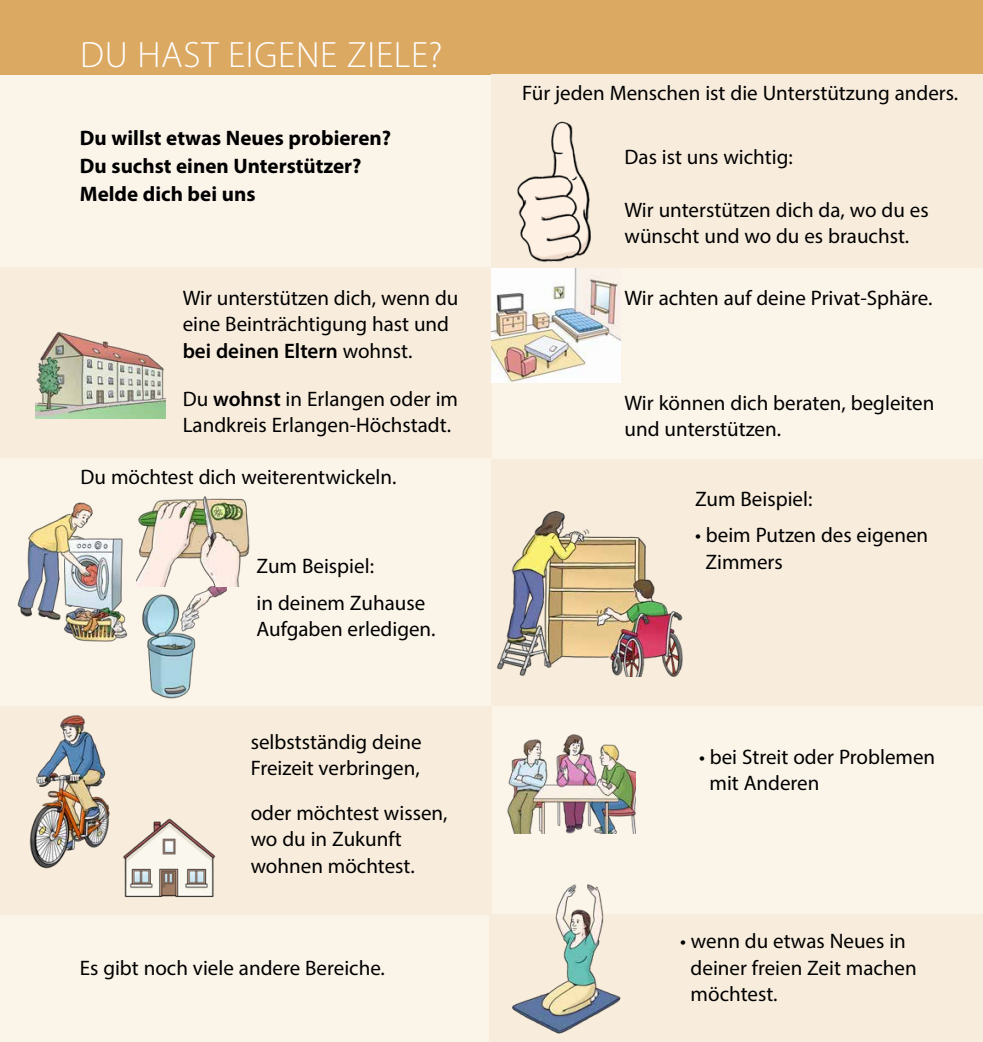
<style>
.page{position:relative;width:983px;height:1042px;background:#fff}
.page>*{position:absolute;margin:0;border:0;box-sizing:border-box;transform-origin:0 0}
.t1{font:300 36.75px "Myriad Pro";letter-spacing:.02em;color:#fff}
.t2{font:21px/26.2px "Myriad Pro";color:#000}
.t3{font:700 21px/28px "Myriad Pro";color:#000}
.s1{font-weight:600}
</style>
<div class="page">
<div style="left:0;top:33px;width:982px;height:1009px;background:#fbf4e9"></div>
<div style="left:0;top:0;width:982px;height:75px;background:#dca963"></div>
<div style="left:0;top:268px;width:491px;height:190px;background:#f8eddd"></div>
<div style="left:0;top:706px;width:491px;height:208px;background:#f8eddd"></div>
<div style="left:489px;top:914px;width:493px;height:128px;background:#f8eddd"></div>
<div style="left:491px;top:459px;width:491px;height:247px;background:#f8eddd"></div>
<div style="left:491px;top:75px;width:491px;height:193px;background:#f8eddd"></div>
<img style="left:29px;top:715px;width:81px;height:154px">
<img style="left:517px;top:121px;width:74px;height:141px">
<img style="left:123px;top:818px;width:93px;height:80px">
<img style="left:36px;top:331px;width:129px;height:88px">
<img style="left:497px;top:511px;width:186px;height:166px">
<img style="left:142px;top:587px;width:84px;height:112px">
<img style="left:136px;top:496px;width:114px;height:90px">
<img style="left:507px;top:734px;width:128px;height:99px">
<img style="left:17px;top:502px;width:111px;height:140px">
<img style="left:512px;top:884px;width:109px;height:150px">
<img style="left:491px;top:268px;width:129px;height:114px">
<h1 class="t1" style="left:80px;top:33px;width:364px">DU HAST EIGENE ZIELE?</h1>
<p class="t3" style="left:80px;top:123px;width:312px">Du willst etwas Neues probieren?<br>Du suchst einen Unterstützer?<br>Melde dich bei uns</p>
<p class="t2" style="left:183px;top:284px;width:277px">Wir unterstützen dich, wenn du eine Beinträchtigung hast und <span class="s1">bei deinen Eltern</span> wohnst.</p>
<p class="t2" style="left:183px;top:385px;width:277px">Du <span class="s1">wohnst</span> in Erlangen oder im<br>Landkreis Erlangen-Höchstadt.</p>
<p class="t2" style="left:80px;top:464px;width:317px">Du möchtest dich weiterentwickeln.</p>
<p class="t2" style="left:256px;top:547px;width:170px;line-height:36.8px">Zum Beispiel:<br>in deinem Zuhause</p>
<p class="t2" style="left:256px;top:615px;width:180px">Aufgaben erledigen.</p>
<p class="t2" style="left:250px;top:728px;width:172px">selbstständig deine<br>Freizeit verbringen,</p>
<p class="t2" style="left:250px;top:799px;width:198px">oder möchtest wissen, wo du in Zukunft wohnen möchtest.</p>
<p class="t2" style="left:80px;top:954px;width:306px">Es gibt noch viele andere Bereiche.</p>
<p class="t2" style="left:522px;top:80px;width:437px">Für jeden Menschen ist die Unterstützung anders.</p>
<p class="t2" style="left:624px;top:144px;width:170px">Das ist uns wichtig:</p>
<p class="t2" style="left:624px;top:196px;width:305px">Wir unterstützen dich da, wo du es wünscht und wo du es brauchst.</p>
<p class="t2" style="left:624px;top:284px;width:309px">Wir achten auf deine Privat-Sphäre.</p>
<p class="t2" style="left:624px;top:389px;width:311px">Wir können dich beraten, begleiten und unterstützen.</p>
<p class="t2" style="left:694px;top:485px;width:119px">Zum Beispiel:</p>
<p class="t2" style="left:705px;top:522px;width:224px;text-indent:-10px">• beim Putzen des eigenen<br>Zimmers</p>
<p class="t2" style="left:709px;top:743px;width:227px;text-indent:-10px">• bei Streit oder Problemen mit Anderen</p>
<p class="t2" style="left:690px;top:928px;width:228px;text-indent:-10px">• wenn du etwas Neues in deiner freien Zeit machen möchtest.</p>
</div>
